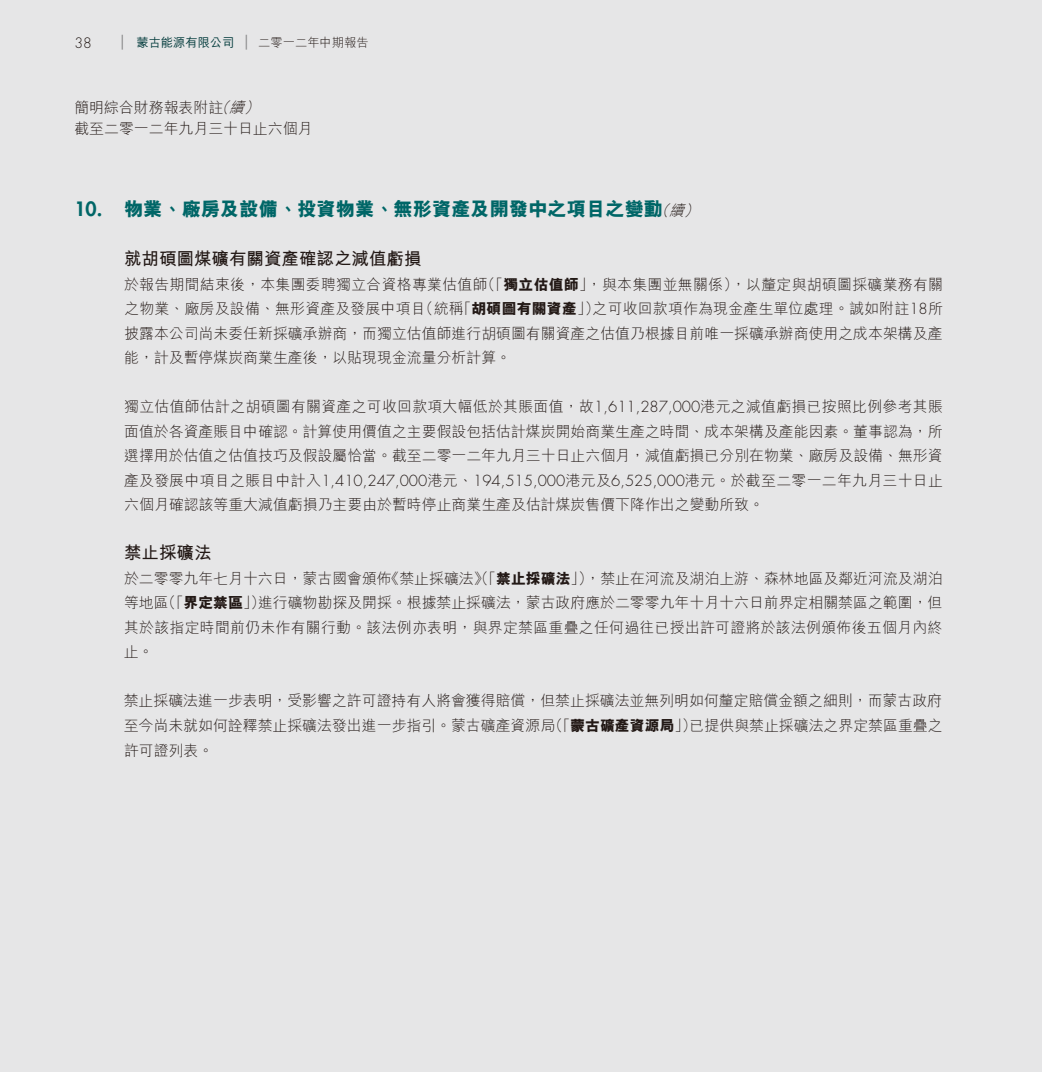
<style>
.page{position:relative;width:1042px;height:1072px;background:#fff}
.page>*{position:absolute;margin:0;border:0;box-sizing:border-box;transform-origin:0 0}
.t1{font:800 19.25px "M Hei HK";color:#006667}
.t2{font:700 17.5px "M Hei HK";color:#231916}
.t3{font:300 14.88px/24.5px "M Hei HK";color:#231916;text-align:justify}
.t4{font:300 14px "Futura Std";color:#231916}
.t5{font:300 12.25px "M Hei HK";color:#231916}
.t6{font:500 12.25px "M Hei HK";color:#00393a}
.s1{font-style:italic}
.s2{font-family:"Futura Std"}
.s3{font-weight:300;font-style:italic;font-size:14.88px;color:#231916}
.s4{font-weight:800}
</style>
<div class="page">
<div style="left:0;top:0;width:1042px;height:1071px;background:#e6e6e7"></div>
<svg style="left:122px;top:35px;width:1px;height:15px"></svg>
<svg style="left:246px;top:35px;width:1px;height:15px"></svg>
<p class="t4" style="left:74px;top:34px;width:19px">38</p>
<p class="t6" style="left:136px;top:34px;width:99px">蒙古能源有限公司</p>
<p class="t5" style="left:258px;top:34px;width:112px">二零一二年中期報告</p>
<p class="t3" style="left:74px;top:96px;width:239px;line-height:21px">簡明綜合財務報表附註<span class="s1">（續）<br></span>截至二零一二年九月三十日止六個月</p>
<p class="t1" style="left:74px;top:196px;width:631px"><span class="s2">10.</span> 物業、廠房及設備、投資物業、無形資產及開發中之項目之變動<span class="s3">（續）</span></p>
<p class="t2" style="left:124px;top:246px;width:299px">就胡碩圖煤礦有關資產確認之減值虧損</p>
<p class="t3" style="left:124px;top:271px;width:820px">於報告期間結束後，本集團委聘獨立合資格專業估值師（「<span class="s4">獨立估值師</span>」，與本集團並無關係），以釐定與胡碩圖採礦業務有關之物業、廠房及設備、無形資產及發展中項目（統稱「<span class="s4">胡碩圖有關資產</span>」）之可收回款項作為現金產生單位處理。誠如附註<span class="s2">18</span>所披露本公司尚未委任新採礦承辦商，而獨立估值師進行胡碩圖有關資產之估值乃根據目前唯一採礦承辦商使用之成本架構及產能，計及暫停煤炭商業生產後，以貼現現金流量分析計算。</p>
<p class="t3" style="left:124px;top:394px;width:820px">獨立估值師估計之胡碩圖有關資產之可收回款項大幅低於其賬面值，故<span class="s2">1,611,287,000</span>港元之減值虧損已按照比例參考其賬面值於各資產賬目中確認。計算使用價值之主要假設包括估計煤炭開始商業生產之時間、成本架構及產能因素。董事認為，所選擇用於估值之估值技巧及假設屬恰當。截至二零一二年九月三十日止六個月，減值虧損已分別在物業、廠房及設備、無形資產及發展中項目之賬目中計入<span class="s2">1,410,247,000</span>港元、<span class="s2">194,515,000</span>港元及<span class="s2">6,525,000</span>港元。於截至二零一二年九月三十日止六個月確認該等重大減值虧損乃主要由於暫時停止商業生產及估計煤炭售價下降作出之變動所致。</p>
<p class="t2" style="left:124px;top:540px;width:89px">禁止採礦法</p>
<p class="t3" style="left:124px;top:565px;width:820px">於二零零九年七月十六日，蒙古國會頒佈《禁止採礦法》（「<span class="s4">禁止採礦法</span>」），禁止在河流及湖泊上游、森林地區及鄰近河流及湖泊等地區（「<span class="s4">界定禁區</span>」）進行礦物勘探及開採。根據禁止採礦法，蒙古政府應於二零零九年十月十六日前界定相關禁區之範圍，但其於該指定時間前仍未作有關行動。該法例亦表明，與界定禁區重疊之任何過往已授出許可證將於該法例頒佈後五個月內終止。</p>
<p class="t3" style="left:124px;top:688px;width:820px">禁止採礦法進一步表明，受影響之許可證持有人將會獲得賠償，但禁止採礦法並無列明如何釐定賠償金額之細則，而蒙古政府至今尚未就如何詮釋禁止採礦法發出進一步指引。蒙古礦產資源局（「<span class="s4">蒙古礦產資源局</span>」）已提供與禁止採礦法之界定禁區重疊之許可證列表。</p>
</div>
